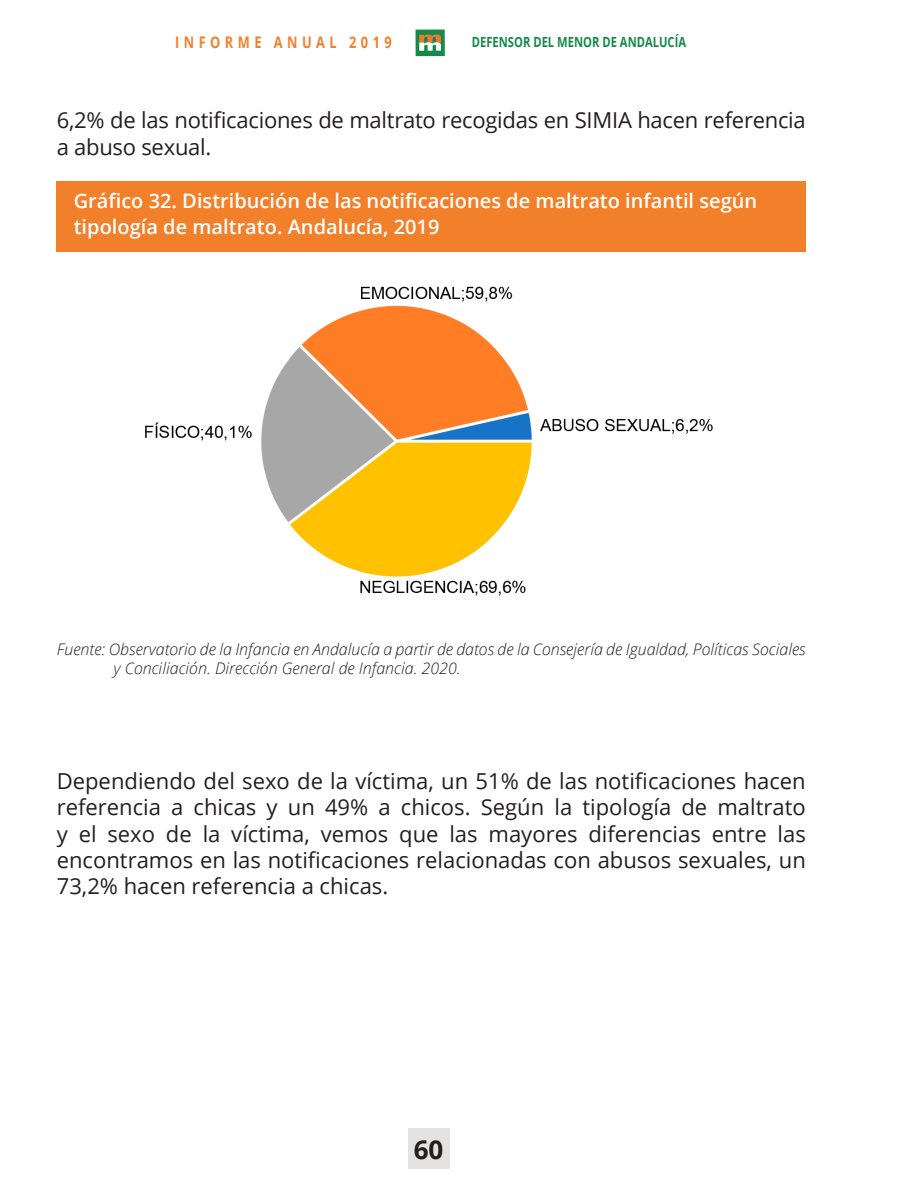
<style>
.page{position:relative;width:908px;height:1191px;background:#fff}
.page>*{position:absolute;margin:0;border:0;box-sizing:border-box;transform-origin:0 0}
.t1{font:700 26px "Open Sans";color:#231f20}
.t2{font:22px/26.4px "Open Sans";letter-spacing:-.01em;color:#231f20}
.TITULO_GRÁFICO{font:600 20px/26.4px "Open Sans";color:#fff}
.Pie_Tabla{font:italic 300 16px/19.2px "Open Sans";color:#231f20}
.t3{font:700 16px "Open Sans";letter-spacing:.35em;color:#f2802a;scale:.8 1}
.t4{font:700 14px "Open Sans";color:#148b49;scale:.8 1}
</style>
<div class="page">
<div style="left:408px;top:1128px;width:41px;height:41px;background:#e5e3e2"></div>
<div style="left:415px;top:29px;width:29px;height:27px;background:#148b49"></div>
<svg style="left:419px;top:35px;width:22px;height:16px"></svg>
<div style="left:57px;top:181px;width:748px;height:71px;background:#f2802a"></div>
<img style="left:145px;top:286px;width:568px;height:310px">
<p class="t3" style="left:175px;top:31px;width:272px">INFORME ANUAL 2019</p>
<p class="t4" style="left:471px;top:32px;width:269px">DEFENSOR DEL MENOR DE ANDALUCÍA</p>
<p class="t2" style="left:57px;top:107px;width:750px">6,2% de las notificaciones de maltrato recogidas en SIMIA hacen referencia a abuso sexual.</p>
<p class="TITULO_GRÁFICO" style="left:74px;top:187px;width:684px">Gráfico 32. Distribución de las notificaciones de maltrato infantil según tipología de maltrato. Andalucía, 2019</p>
<p class="Pie_Tabla" style="left:113px;top:639px;width:693px;text-indent:-57px">Fuente: Observatorio de la Infancia en Andalucía a partir de datos de la Consejería de Igualdad, Políticas Sociales y Conciliación. Dirección General de Infancia. 2020.</p>
<p class="t2" style="left:57px;top:767px;width:750px;text-align:justify">Dependiendo del sexo de la víctima, un 51% de las notificaciones hacen referencia a chicas y un 49% a chicos. Según la tipología de maltrato y el sexo de la víctima, vemos que las mayores diferencias entre las encontramos en las notificaciones relacionadas con abusos sexuales, un 73,2% hacen referencia a chicas.</p>
<p class="t1" style="left:413px;top:1131px;width:31px">60</p>
</div>
